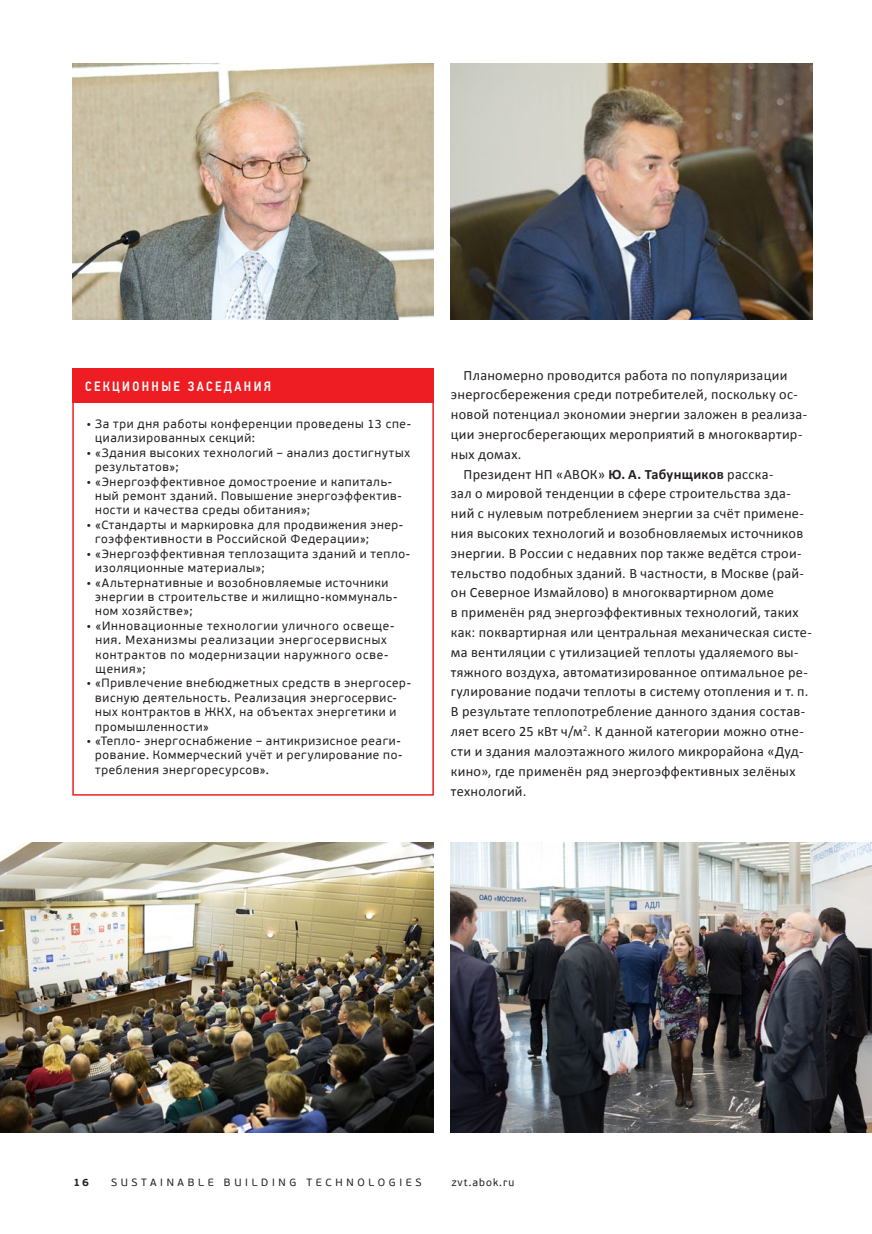
<style>
.page{position:relative;width:872px;height:1234px;background:#fff}
.page>*{position:absolute;margin:0;border:0;box-sizing:border-box;transform-origin:0 0}
.t1{font:14.25px "Calibri";letter-spacing:.02em;color:#231f20}
.t2{font:500 13.5px "PF Din Text Cond Pro";letter-spacing:.175em;color:#fff}
.t3{font:12px/14.4px "PF Beau Sans Pro";letter-spacing:.055em;color:#231f20}
.t4{font:10.5px "PF Beau Sans Pro";letter-spacing:.35em;color:#231f20}
.t5{font:10.5px "PF Beau Sans Pro";letter-spacing:.1em;color:#231f20}
.t6{font:700 10.5px "PF Beau Sans Pro";color:#231f20}
.s1{font-weight:700}
</style>
<div class="page">
<div style="left:72px;top:399px;width:362px;height:396px;border:2px solid #ee1d23"></div>
<div style="left:72px;top:369px;width:362px;height:34px;background:#ee1d23"></div>
<img style="left:451px;top:64px;width:361px;height:255px">
<img style="left:72px;top:64px;width:362px;height:255px">
<img style="left:451px;top:842px;width:421px;height:289px">
<img style="left:0;top:842px;width:434px;height:289px">
<p class="t2" style="left:85px;top:378px;width:47px">Секционн</p>
<p class="t2" style="left:161px;top:378px;width:36px">ые зас</p>
<p class="t2" style="left:215px;top:378px;width:19px">едани</p>
<p class="t2" style="left:264px;top:378px;width:9px">я</p>
<p class="t3" style="left:95px;top:417px;width:317px;text-indent:-9px">• За три дня работы конференции проведены 13 спе&shy;циализированных секций:</p>
<p class="t3" style="left:95px;top:445px;width:316px;text-indent:-9px">• «Здания высоких технологий – анализ достигнутых результатов»;</p>
<p class="t3" style="left:95px;top:474px;width:308px;text-indent:-9px">• «Энергоэффективное домостроение и капиталь&shy;ный ремонт зданий. Повышение энергоэффектив&shy;ности и качества среды обитания»;</p>
<p class="t3" style="left:95px;top:517px;width:309px;text-indent:-9px">• «Стандарты и маркировка для продвижения энер&shy;гоэффективности в Российской Федерации»;</p>
<p class="t3" style="left:95px;top:546px;width:316px;text-indent:-9px">• «Энергоэффективная теплозащита зданий и тепло&shy;изоляционные материалы»;</p>
<p class="t3" style="left:95px;top:575px;width:303px;text-indent:-9px">• «Альтернативные и возобновляемые источники энергии в строительстве и жилищно-коммуналь&shy;ном хозяйстве»;</p>
<p class="t3" style="left:96px;top:618px;width:300px;text-indent:-9px">• «Инновационные технологии уличного освеще&shy;ния. Механизмы реализации энергосервисных контрактов по модернизации наружного осве&shy;щения»;</p>
<p class="t3" style="left:95px;top:676px;width:317px;text-indent:-9px">• «Привлечение внебюджетных средств в энергосер&shy;висную деятельность. Реализация энергосервис&shy;ных контрактов в ЖКХ, на объектах энергетики и промышленности»</p>
<p class="t3" style="left:95px;top:733px;width:309px;text-indent:-9px">• «Тепло- энергоснабжение – антикризисное реаги&shy;рование. Коммерческий учёт и регулирование по&shy;требления энергоресурсов».</p>
<p class="t1" style="left:463px;top:366px;width:325px">Планомерно проводится работа по популяризации</p>
<p class="t1" style="left:451px;top:385px;width:348px">энергосбережения среди потребителей, поскольку ос-</p>
<p class="t1" style="left:451px;top:405px;width:358px">новой потенциал экономии энергии заложен в реализа-</p>
<p class="t1" style="left:451px;top:425px;width:353px">ции энергосберегающих мероприятий в многоквартир-</p>
<p class="t1" style="left:451px;top:445px;width:72px">ных домах.</p>
<p class="t1" style="left:463px;top:464px;width:311px">Президент НП «АВОК» <span class="s1">Ю. А. Табунщиков</span> расска-</p>
<p class="t1" style="left:451px;top:484px;width:341px">зал о мировой тенденции в сфере строительства зда-</p>
<p class="t1" style="left:451px;top:504px;width:354px">ний с нулевым потреблением энергии за счёт примене-</p>
<p class="t1" style="left:451px;top:524px;width:354px">ния высоких технологий и возобновляемых источников</p>
<p class="t1" style="left:451px;top:544px;width:352px">энергии. В России с недавних пор также ведётся строи-</p>
<p class="t1" style="left:451px;top:563px;width:354px">тельство подобных зданий. В частности, в Москве (рай-</p>
<p class="t1" style="left:451px;top:583px;width:324px">он Северное Измайлово) в многоквартирном доме</p>
<p class="t1" style="left:451px;top:603px;width:349px">в применён ряд энергоэффективных технологий, таких</p>
<p class="t1" style="left:451px;top:623px;width:362px">как: поквартирная или центральная механическая систе-</p>
<p class="t1" style="left:451px;top:643px;width:349px">ма вентиляции с утилизацией теплоты удаляемого вы-</p>
<p class="t1" style="left:451px;top:662px;width:358px">тяжного воздуха, автоматизированное оптимальное ре-</p>
<p class="t1" style="left:451px;top:682px;width:359px">гулирование подачи теплоты в систему отопления и т. п.</p>
<p class="t1" style="left:451px;top:702px;width:356px">В результате теплопотребление данного здания состав-</p>
<p class="t1" style="left:451px;top:722px;width:354px">ляет всего 25 кВт ч/м<sup>2</sup>. К данной категории можно отне-</p>
<p class="t1" style="left:451px;top:742px;width:354px">сти и здания малоэтажного жилого микрорайона «Дуд-</p>
<p class="t1" style="left:451px;top:761px;width:346px">кино», где применён ряд энергоэффективных зелёных</p>
<p class="t1" style="left:451px;top:781px;width:77px">технологий.</p>
<p class="t6" style="left:74px;top:1175px;width:17px">16</p>
<p class="t4" style="left:111px;top:1175px;width:312px">SUSTAINABLE BUILDING TECHNOLOGIES</p>
<p class="t5" style="left:452px;top:1175px;width:64px">zvt.abok.ru</p>
</div>
